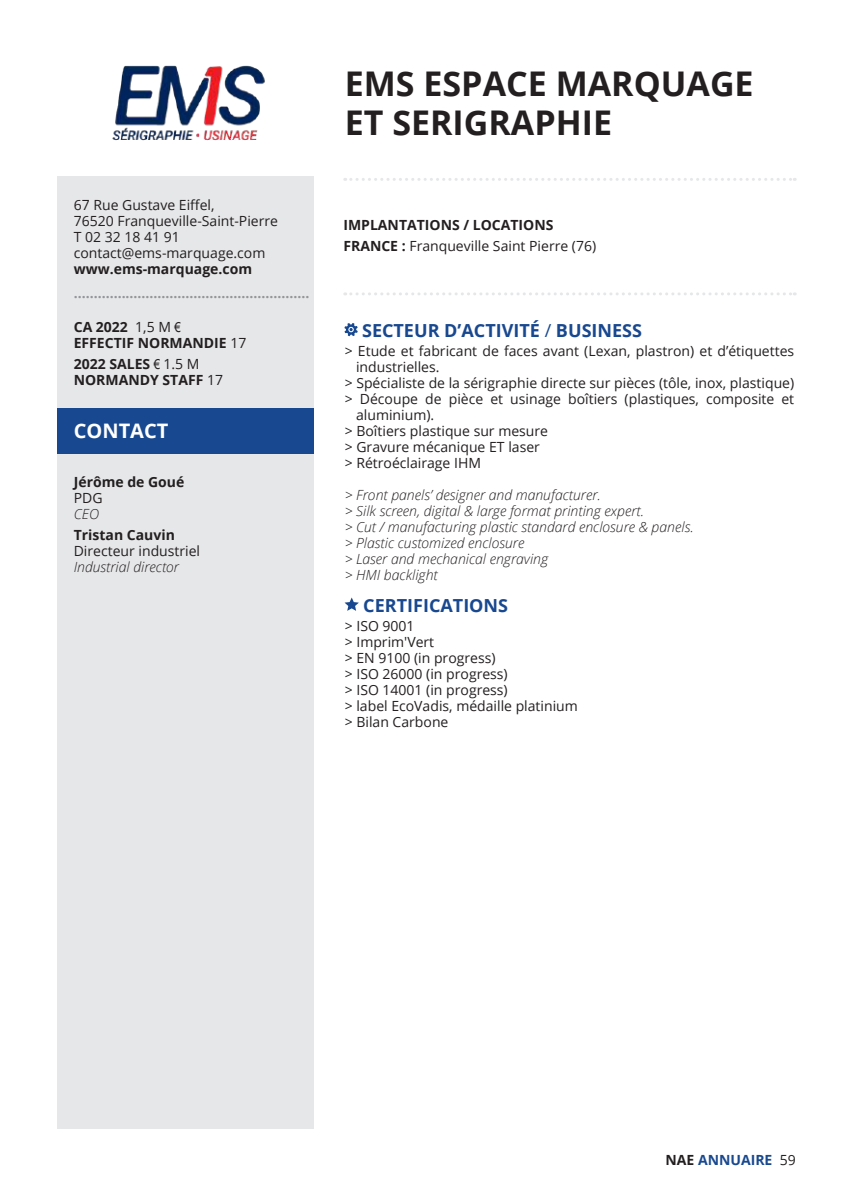
<style>
.page{position:relative;width:851px;height:1191px;background:#fff}
.page>*{position:absolute;margin:0;border:0;box-sizing:border-box;transform-origin:0 0}
.t1{font:700 34px/38px "Open Sans";color:#231f20}
.t2{font:700 20px "Open Sans";color:#fff}
.t3{font:700 18px "Open Sans";color:#18488f}
.t4{font:14px/16px "Open Sans";color:#231f20}
.t5{font:italic 300 14px/16px "Open Sans";color:#231f20}
.t6{font:700 14px/16px "Open Sans";color:#231f20}
.t7{font:700 14px "Open Sans";color:#939598}
.t8{font:700 14px "Open Sans";color:#18488f}
.s1{font-weight:400}
.s2{font-family:"Arial Narrow";font-weight:400}
.s3{color:#231f20}
.s4{font-weight:400;color:#231f20}
</style>
<div class="page">
<svg style="left:345px;top:178px;width:450px;height:3px"></svg>
<div style="left:57px;top:176px;width:256px;height:952px;background:#e6e7e9"></div>
<svg style="left:345px;top:323px;width:12px;height:13px"></svg>
<svg style="left:345px;top:597px;width:13px;height:14px"></svg>
<div style="left:57px;top:408px;width:256px;height:45px;background:#18488f"></div>
<img style="left:112px;top:65px;width:153px;height:76px">
<svg style="left:345px;top:292px;width:450px;height:3px"></svg>
<p class="t4" style="left:74px;top:196px;width:206px">67 Rue Gustave Eiffel,<br>76520 Franqueville-Saint-Pierre<br>T 02 32 18 41 91 contact@ems-marquage.com</p>
<p class="t6" style="left:74px;top:261px;width:180px">www.ems-marquage.com</p>
<p class="t7" style="left:74px;top:283px;width:237px">...........................................................</p>
<p class="t6" style="left:74px;top:318px;width:174px">CA 2022 <span class="s1">1,5 M</span> <span class="s2">€<br></span>EFFECTIF NORMANDIE <span class="s1">17</span></p>
<p class="t6" style="left:74px;top:356px;width:151px">2022 SALES <span class="s2">€</span> <span class="s1">1.5 M<br></span>NORMANDY STAFF <span class="s1">17</span></p>
<h2 class="t2" style="left:74px;top:417px;width:96px">CONTACT</h2>
<p class="t6" style="left:74px;top:473px;width:112px">Jérôme de Goué</p>
<p class="t4" style="left:74px;top:489px;width:30px">PDG</p>
<p class="t5" style="left:74px;top:505px;width:27px">CEO</p>
<p class="t6" style="left:74px;top:527px;width:103px">Tristan Cauvin</p>
<p class="t4" style="left:74px;top:543px;width:128px">Directeur industriel</p>
<p class="t5" style="left:74px;top:559px;width:107px">Industrial director</p>
<h1 class="t1" style="left:345px;top:64px;width:410px">EMS ESPACE MARQUAGE<br>ET SERIGRAPHIE</h1>
<p class="t6" style="left:343px;top:213px;width:254px;line-height:21.6px">IMPLANTATIONS / LOCATIONS<br>FRANCE : <span class="s1">Franqueville Saint Pierre (76)</span></p>
<p class="t3" style="left:362px;top:317px;width:281px">SECTEUR D’ACTIVITÉ <span class="s1">/</span> BUSINESS</p>
<p class="t4" style="left:345px;top:342px;width:451px">&gt; Etude et fabricant de faces avant (Lexan, plastron) et d’étiquettes</p>
<p class="t4" style="left:356px;top:358px;width:85px">industrielles.</p>
<p class="t4" style="left:345px;top:374px;width:451px">&gt; Spécialiste de la sérigraphie directe sur pièces (tôle, inox, plastique)</p>
<p class="t4" style="left:345px;top:390px;width:451px">&gt; Découpe de pièce et usinage boîtiers (plastiques, composite et</p>
<p class="t4" style="left:356px;top:406px;width:80px">aluminium).</p>
<p class="t4" style="left:345px;top:422px;width:205px">&gt; Boîtiers plastique sur mesure</p>
<p class="t4" style="left:345px;top:438px;width:197px">&gt; Gravure mécanique ET laser</p>
<p class="t4" style="left:345px;top:454px;width:138px">&gt; Rétroéclairage IHM</p>
<p class="t5" style="left:345px;top:486px;width:350px">&gt; Front panels’ designer and manufacturer.<br>&gt; Silk screen, digital &amp; large format printing expert.<br>&gt; Cut / manufacturing plastic standard enclosure &amp; panels. &gt; Plastic customized enclosure<br>&gt; Laser and mechanical engraving<br>&gt; HMI backlight</p>
<p class="t3" style="left:363px;top:592px;width:146px">CERTIFICATIONS</p>
<p class="t4" style="left:345px;top:617px;width:234px">&gt; ISO 9001<br>&gt; Imprim'Vert<br>&gt; EN 9100 (in progress)<br>&gt; ISO 26000 (in progress)<br>&gt; ISO 14001 (in progress)<br>&gt; label EcoVadis, médaille platinium &gt; Bilan Carbone</p>
<p class="t8" style="left:665px;top:1150px;width:132px"><span class="s3">NAE</span> ANNUAIRE <span class="s4">59</span></p>
</div>
